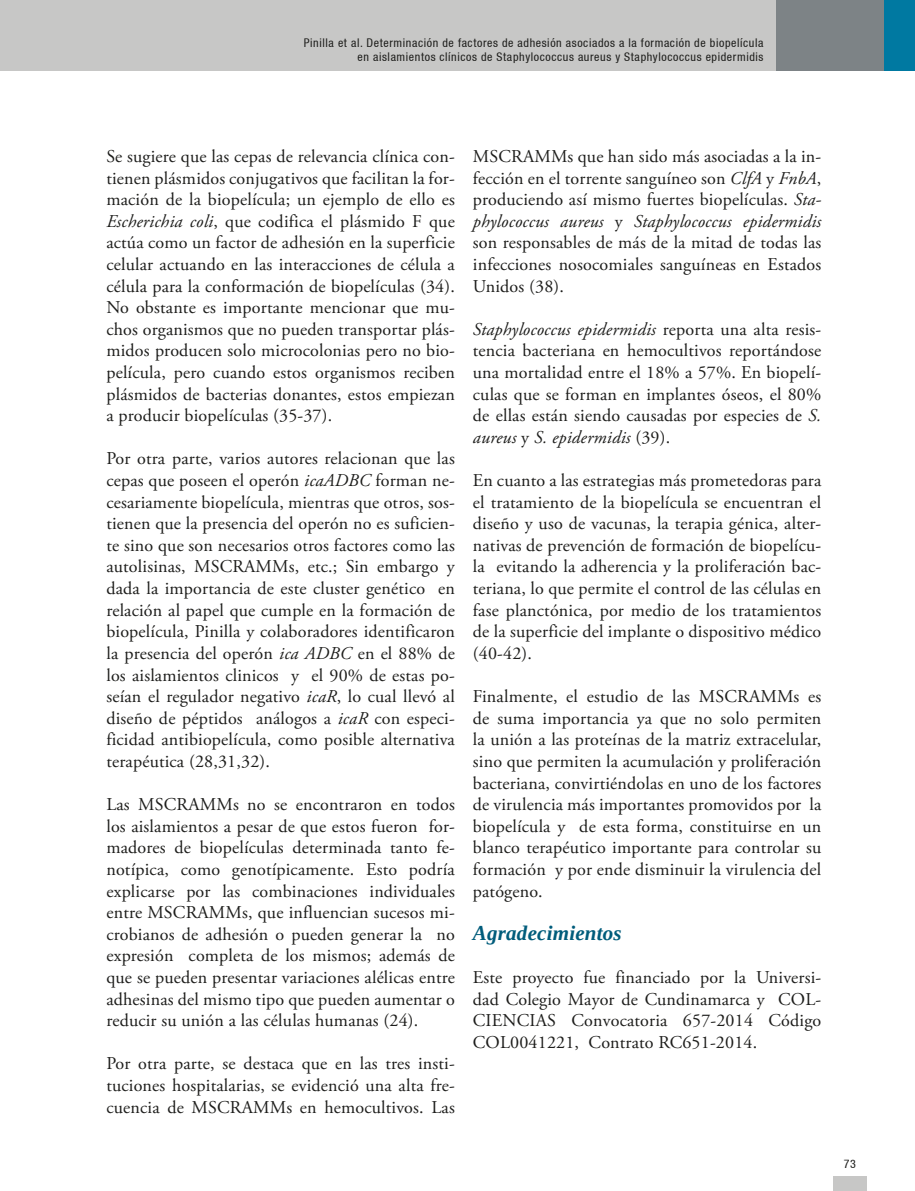
<style>
.page{position:relative;width:915px;height:1191px;background:#fff}
.page>*{position:absolute;margin:0;border:0;box-sizing:border-box;transform-origin:0 0}
.t1{font:italic 700 21px "Liberation Serif";letter-spacing:.01em;color:#005c7b}
.t2{font:18px/21.6px "Adobe Garamond Pro";letter-spacing:.01em;color:#1d1d1b;text-align:justify}
.t3{font:condensed 12px/14.4px "Helvetica 57";letter-spacing:.05em;color:#1d1d1b;text-align:right}
.s1{font-style:italic}
</style>
<div class="page">
<div style="left:0;top:0;width:914px;height:71px;background:#c7c7c6"></div>
<div style="left:776px;top:0;width:138px;height:71px;background:#7d8386"></div>
<div style="left:884px;top:0;width:30px;height:71px;background:#0079a1"></div>
<div style="left:832px;top:1175px;width:34px;height:16px;background:#c7c7c6"></div>
<p class="t3" style="left:304px;top:35px;width:461px">Pinilla et al. Determinación de factores de adhesión asociados a la formación de biopelícula en aislamientos clínicos de Staphylococcus aureus y Staphylococcus epidermidis</p>
<p class="t2" style="left:106px;top:146px;width:350px">Se sugiere que las cepas de relevancia clínica con&shy;tienen plásmidos conjugativos que facilitan la for&shy;mación de la biopelícula; un ejemplo de ello es <span class="s1">Escherichia coli</span>, que codifica el plásmido F que actúa como un factor de adhesión en la superficie celular actuando en las interacciones de célula a célula para la conformación de biopelículas (34).<br>No obstante es importante mencionar que mu&shy;chos organismos que no pueden transportar plás&shy;midos producen solo microcolonias pero no bio&shy;película, pero cuando estos organismos reciben plásmidos de bacterias donantes, estos empiezan a producir biopelículas (35-37).</p>
<p class="t2" style="left:106px;top:448px;width:350px">Por otra parte, varios autores relacionan que las cepas que poseen el operón <span class="s1">icaADBC</span> forman ne&shy;cesariamente biopelícula, mientras que otros, sos&shy;tienen que la presencia del operón no es suficien&shy;te sino que son necesarios otros factores como las autolisinas, MSCRAMMs, etc.; Sin embargo y dada la importancia de este cluster genético en relación al papel que cumple en la formación de biopelícula, Pinilla y colaboradores identificaron la presencia del operón <span class="s1">ica ADBC</span> en el 88% de los aislamientos clinicos y el 90% de estas po&shy;seían el regulador negativo <span class="s1">icaR</span>, lo cual llevó al diseño de péptidos análogos a <span class="s1">icaR</span> con especi&shy;ficidad antibiopelícula, como posible alternativa terapéutica (28,31,32).</p>
<p class="t2" style="left:106px;top:794px;width:350px">Las MSCRAMMs no se encontraron en todos los aislamientos a pesar de que estos fueron for&shy;madores de biopelículas determinada tanto fe&shy;notípica, como genotípicamente. Esto podría explicarse por las combinaciones individuales entre MSCRAMMs, que influencian sucesos mi&shy;crobianos de adhesión o pueden generar la no expresión completa de los mismos; además de que se pueden presentar variaciones alélicas entre adhesinas del mismo tipo que pueden aumentar o reducir su unión a las células humanas (24).</p>
<p class="t2" style="left:106px;top:1053px;width:350px">Por otra parte, se destaca que en las tres insti&shy;tuciones hospitalarias, se evidenció una alta fre&shy;cuencia de MSCRAMMs en hemocultivos. Las</p>
<p class="t2" style="left:472px;top:146px;width:350px">MSCRAMMs que han sido más asociadas a la in&shy;fección en el torrente sanguíneo son <span class="s1">ClfA</span> y <span class="s1">FnbA</span>, produciendo así mismo fuertes biopelículas. <span class="s1">Sta&shy;phylococcus aureus</span> y <span class="s1">Staphylococcus epidermidis </span>son responsables de más de la mitad de todas las infecciones nosocomiales sanguíneas en Estados Unidos (38).</p>
<p class="t2" style="left:472px;top:319px;width:350px"><span class="s1">Staphylococcus epidermidis</span> reporta una alta resis&shy;tencia bacteriana en hemocultivos reportándose una mortalidad entre el 18% a 57%. En biopelí&shy;culas que se forman en implantes óseos, el 80% de ellas están siendo causadas por especies de <span class="s1">S. aureus</span> y <span class="s1">S. epidermidis</span> (39).</p>
<p class="t2" style="left:472px;top:470px;width:350px">En cuanto a las estrategias más prometedoras para el tratamiento de la biopelícula se encuentran el diseño y uso de vacunas, la terapia génica, alter&shy;nativas de prevención de formación de biopelícu&shy;la evitando la adherencia y la proliferación bac&shy;teriana, lo que permite el control de las células en fase planctónica, por medio de los tratamientos de la superficie del implante o dispositivo médico (40-42).</p>
<p class="t2" style="left:472px;top:686px;width:350px">Finalmente, el estudio de las MSCRAMMs es de suma importancia ya que no solo permiten la unión a las proteínas de la matriz extracelular, sino que permiten la acumulación y proliferación bacteriana, convirtiéndolas en uno de los factores de virulencia más importantes promovidos por la biopelícula y de esta forma, constituirse en un blanco terapéutico importante para controlar su formación y por ende disminuir la virulencia del patógeno.</p>
<p class="t1" style="left:472px;top:919px;width:150px">Agradecimientos</p>
<p class="t2" style="left:472px;top:967px;width:350px">Este proyecto fue financiado por la Universi&shy;dad Colegio Mayor de Cundinamarca y COL-CIENCIAS Convocatoria 657-2014 Código COL0041221, Contrato RC651-2014.</p>
<p class="t3" style="left:843px;top:1156px;width:14px">73</p>
</div>
